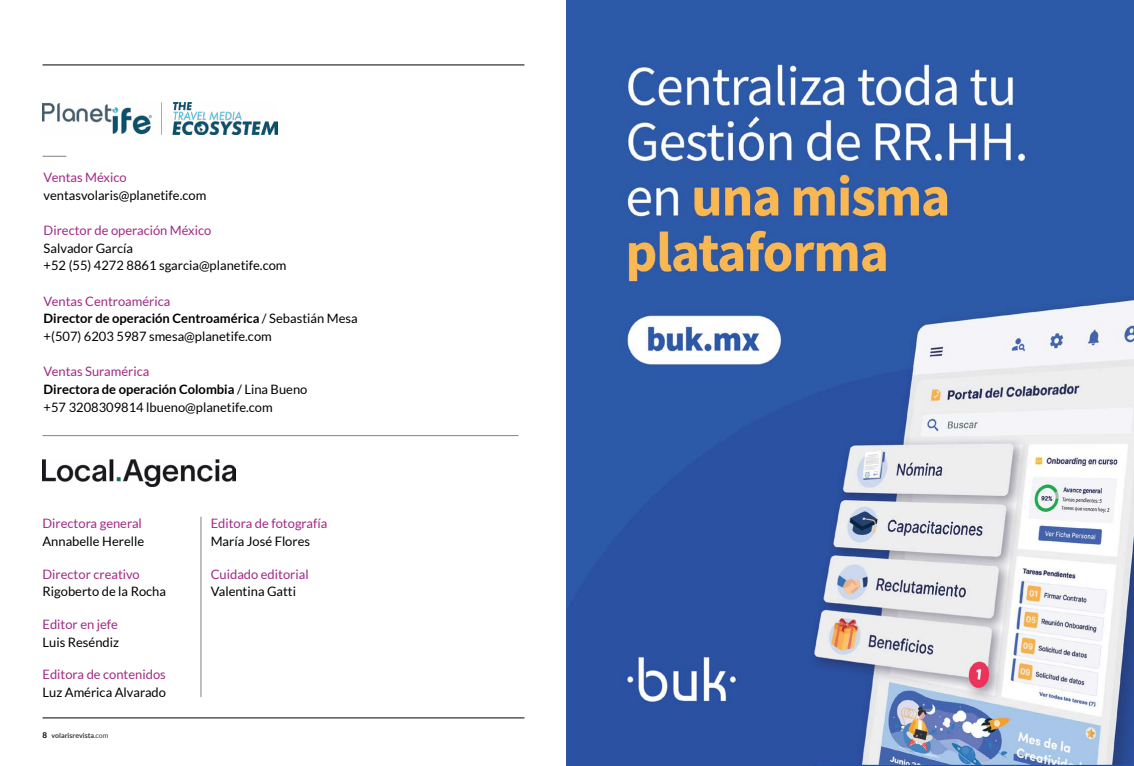
<style>
.page{position:relative;width:1134px;height:766px;background:#fff}
.page>*{position:absolute;margin:0;border:0;box-sizing:border-box;transform-origin:0 0}
.t1{font:13px/17.7px "Lato";color:#000}
.t2{font:13px "Lato";color:#a12985}
.t3{font:700 7px "Lato";color:#373737}
.s1{color:#a12985}
.s2{font-weight:700}
.s3{font-size:8px;color:#000}
.s4{font-weight:400}
</style>
<div class="page">
<hr style="left:43px;top:65px;width:481px;height:1px;background:#000">
<hr style="left:43px;top:717px;width:481px;height:1px;background:#000">
<svg style="left:43px;top:156px;width:23px;height:1px"></svg>
<hr style="left:201px;top:516px;width:1px;height:180px;background:#808285">
<img style="left:43px;top:102px;width:234px;height:32px">
<img style="left:43px;top:459px;width:192px;height:27px">
<hr style="left:43px;top:435px;width:475px;height:1px;background:#808285">
<img style="left:567px;top:0;width:567px;height:765px">
<p class="t2" style="left:44px;top:170px;width:84px">Ventas México</p>
<p class="t1" style="left:44px;top:186px;width:164px">ventasvolaris@planetife.com</p>
<p class="t2" style="left:44px;top:223px;width:169px">Director de operación México</p>
<p class="t1" style="left:44px;top:239px;width:244px">Salvador García<br>+52 (55) 4272 8861 sgarcia@planetife.com</p>
<p class="t1" style="left:44px;top:292px;width:316px"><span class="s1">Ventas Centroamérica<br></span><span class="s2">Director de operación Centroamérica</span> / Sebastián Mesa +(507) 6203 5987 smesa@planetife.com</p>
<p class="t1" style="left:44px;top:362px;width:265px"><span class="s1">Ventas Suramérica<br></span><span class="s2">Directora de operación Colombia</span> / Lina Bueno +57 3208309814 lbueno@planetife.com</p>
<p class="t2" style="left:43px;top:516px;width:101px">Directora general</p>
<p class="t1" style="left:43px;top:532px;width:103px">Annabelle Herelle</p>
<p class="t2" style="left:43px;top:566px;width:99px">Director creativo</p>
<p class="t1" style="left:43px;top:582px;width:125px">Rigoberto de la Rocha</p>
<p class="t2" style="left:43px;top:617px;width:77px">Editor en jefe</p>
<p class="t1" style="left:43px;top:633px;width:78px">Luis Reséndiz</p>
<p class="t2" style="left:43px;top:667px;width:125px">Editora de contenidos</p>
<p class="t1" style="left:43px;top:683px;width:125px">Luz América Alvarado</p>
<p class="t3" style="left:43px;top:731px;width:67px"><span class="s3">8</span> volarisrevista<span class="s4">.com</span></p>
<p class="t2" style="left:211px;top:516px;width:118px">Editora de fotografía</p>
<p class="t1" style="left:211px;top:532px;width:101px">María José Flores</p>
<p class="t2" style="left:211px;top:566px;width:99px">Cuidado editorial</p>
<p class="t1" style="left:211px;top:582px;width:87px">Valentina Gatti</p>
</div>
